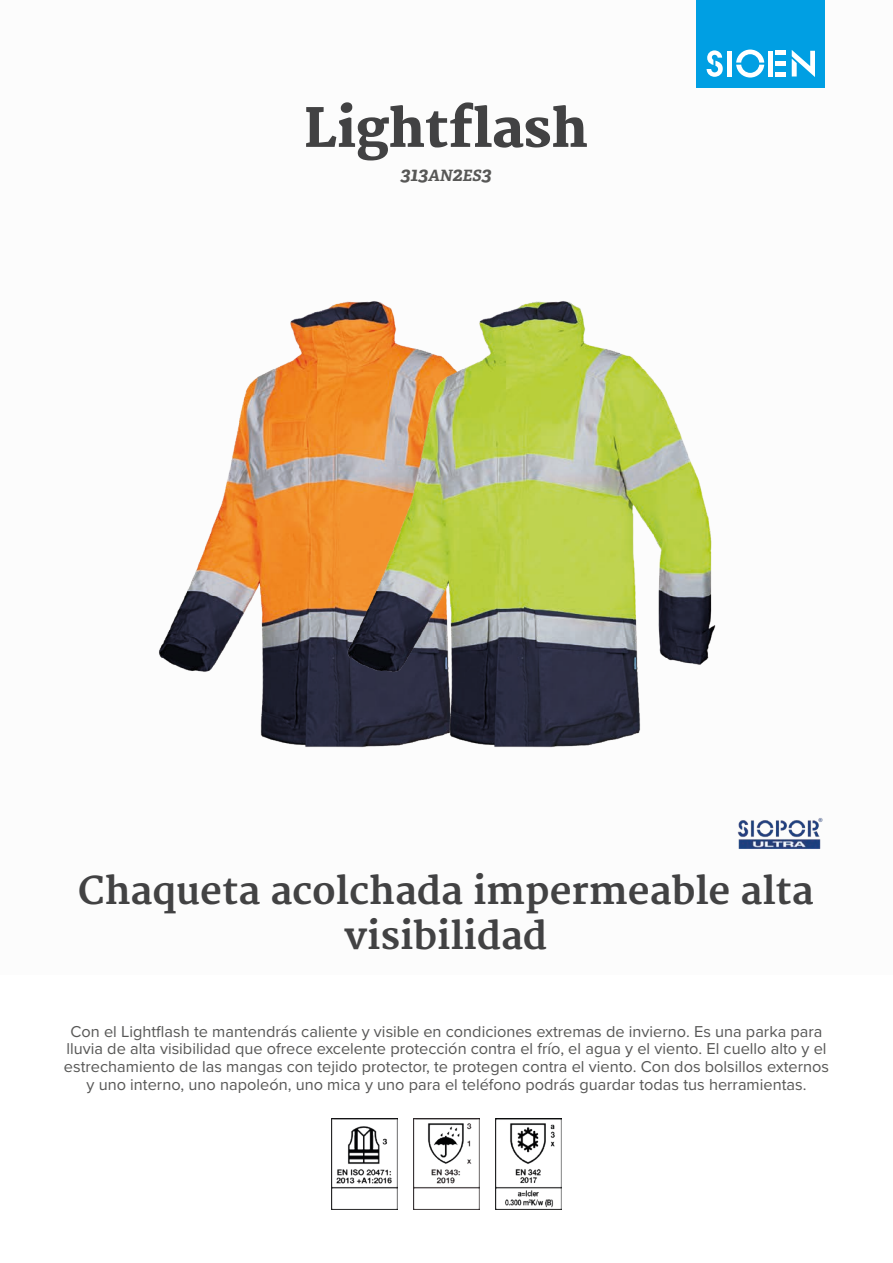
<style>
.page{position:relative;width:893px;height:1263px;background:#fff}
.page>*{position:absolute;margin:0;border:0;box-sizing:border-box;transform-origin:0 0}
.t1{font:800 52.5px "Merriweather";color:#424243}
.t2{font:700 37.5px/45px "Merriweather";color:#424243;text-align:center}
.t3{font:italic 700 19.5px "Adelle PE";color:#575756}
.t4{font:16.35px/17.7px "Proxima Nova";color:#575756;text-align:center}
.s1{font-size:15.6px}
</style>
<div class="page">
<div style="left:697px;top:0;width:128px;height:88px;background:#009fe3"></div>
<svg style="left:707px;top:50px;width:16px;height:27px"></svg>
<svg style="left:736px;top:50px;width:28px;height:28px"></svg>
<div style="left:727px;top:51px;width:5px;height:26px;background:#fff"></div>
<div style="left:768px;top:51px;width:5px;height:26px;background:#fff"></div>
<div style="left:775px;top:72px;width:11px;height:5px;background:#fff"></div>
<div style="left:775px;top:61px;width:11px;height:5px;background:#fff"></div>
<hr style="left:775px;top:51px;width:11px;height:4px;background:#fff">
<svg style="left:792px;top:50px;width:23px;height:27px"></svg>
<img style="left:783px;top:817px;width:40px;height:32px">
<img style="left:331px;top:1118px;width:67px;height:92px">
<img style="left:413px;top:1118px;width:67px;height:92px">
<img style="left:495px;top:1118px;width:67px;height:92px">
<img style="left:159px;top:318px;width:139px;height:427px">
<img style="left:298px;top:301px;width:485px;height:548px">
<h1 class="t1" style="left:304px;top:98px;width:286px">Lightflash</h1>
<p class="t3" style="left:400px;top:160px;width:93px">313<span class="s1">AN</span>2<span class="s1">ES</span>3</p>
<h2 class="t2" style="left:78px;top:869px;width:737px">Chaqueta acolchada impermeable alta visibilidad</h2>
<p class="t4" style="left:64px;top:1021px;width:766px">Con el Lightflash te mantendrás caliente y visible en condiciones extremas de invierno. Es una parka para lluvia de alta visibilidad que ofrece excelente protección contra el frío, el agua y el viento. El cuello alto y el estrechamiento de las mangas con tejido protector, te protegen contra el viento. Con dos bolsillos externos y uno interno, uno napoleón, uno mica y uno para el teléfono podrás guardar todas tus herramientas.</p>
</div>
